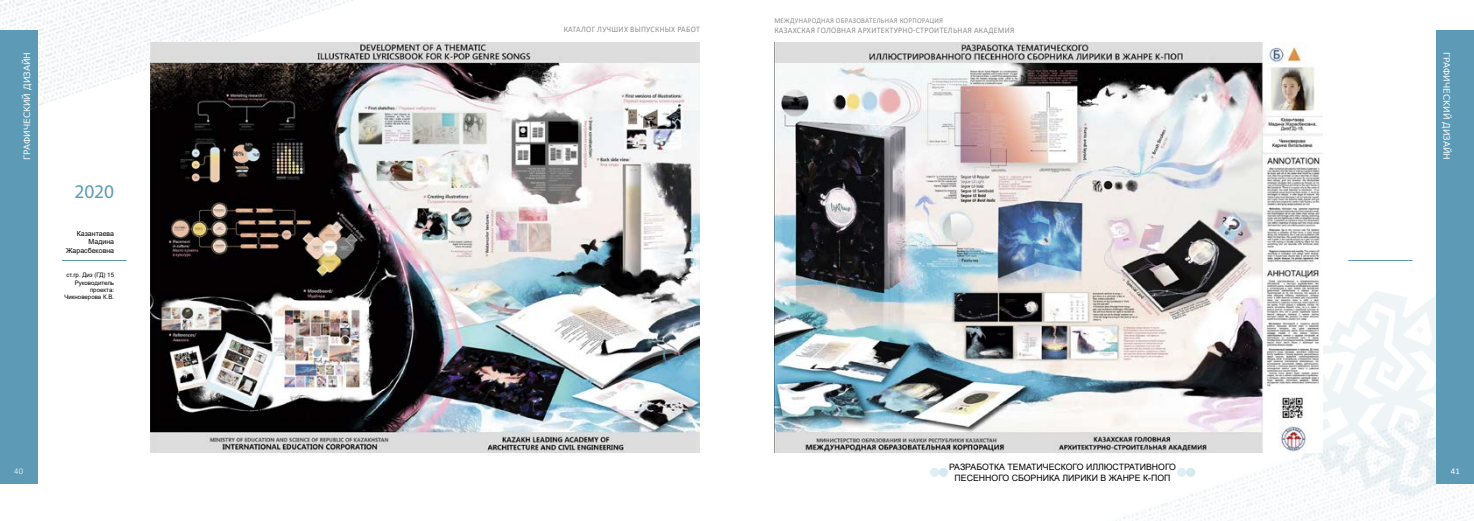
<style>
.page{position:relative;width:1474px;height:521px;background:#fff}
.page>*{position:absolute;margin:0;border:0;box-sizing:border-box;transform-origin:0 0}
.t1{font:19.43px "Myriad Pro";color:#5c9ab5}
.t2{font:8.75px/10.5px "Arial";color:#000;text-align:center}
.t3{font:8.75px "MS Reference Sans Serif";color:#fff}
.t4{font:300 8.75px "Calibri";color:#fff}
.t5{font:8.75px "Calibri";color:#fff}
.t6{font:8.4px "Calibri";letter-spacing:.04em;color:#8e8e8d;scale:.93 1}
.t7{font:7.52px "Calibri";letter-spacing:.04em;color:#8e8e8d;scale:.93 1}
.t8{font:7px/8.4px "Arial";color:#000;text-align:right}
.t9{font:6.12px/7.4px "Arial";color:#000;text-align:right}
</style>
<div class="page">
<img style="left:1083px;top:452px;width:390px;height:69px">
<img style="left:0;top:0;width:353px;height:128px">
<div style="left:0;top:30px;width:37px;height:454px;background:#5c9ab5"></div>
<div style="left:1436px;top:30px;width:37px;height:454px;background:#5c9ab5"></div>
<hr style="left:62px;top:260px;width:64px;height:1px;background:#5c9ab5">
<svg style="left:1289px;top:291px;width:184px;height:206px"></svg>
<svg style="left:1416px;top:325px;width:7px;height:10px"></svg>
<svg style="left:1373px;top:457px;width:8px;height:10px"></svg>
<hr style="left:1348px;top:260px;width:64px;height:1px;background:#5c9ab5">
<div style="left:1186px;top:468px;width:8px;height:8px;background:#d3ebf0;border-radius:50%"></div>
<div style="left:1186px;top:468px;width:9px;height:9px;border:1px solid #d4ebf0;border-radius:50%"></div>
<div style="left:1177px;top:468px;width:8px;height:8px;background:#dceff3;border-radius:50%"></div>
<div style="left:1177px;top:468px;width:9px;height:9px;border:1px solid #d4ebf0;border-radius:50%"></div>
<div style="left:939px;top:468px;width:8px;height:8px;background:#d3ebf0;border-radius:50%"></div>
<div style="left:939px;top:468px;width:8px;height:9px;border:1px solid #d4ebf0;border-radius:50%"></div>
<div style="left:930px;top:468px;width:8px;height:8px;background:#dceff3;border-radius:50%"></div>
<div style="left:930px;top:468px;width:9px;height:9px;border:1px solid #d4ebf0;border-radius:50%"></div>
<img style="left:151px;top:42px;width:548px;height:411px">
<img style="left:774px;top:42px;width:548px;height:410px">
<p class="t3" style="left:21px;top:160px;width:109px;rotate:-90deg">ГРАФИЧЕСКИЙ ДИЗАЙН</p>
<h1 class="t1" style="left:74px;top:180px;width:41px">2020</h1>
<p class="t8" style="left:66px;top:229px;width:50px">Казантаева<br>Мадина<br>Жарасбековна</p>
<p class="t9" style="left:64px;top:271px;width:51px">ст.гр. Диз (ГД) 15<br>Руководитель проекта:<br>Чикноверова К.В.</p>
<p class="t6" style="left:563px;top:24px;width:148px">КАТАЛОГ ЛУЧШИХ ВЫПУСКНЫХ РАБОТ</p>
<p class="t7" style="left:774px;top:15px;width:183px">МЕЖДУНАРОДНАЯ ОБРАЗОВАТЕЛЬНАЯ КОРПОРАЦИЯ</p>
<p class="t6" style="left:774px;top:24px;width:260px">КАЗАХСКАЯ ГОЛОВНАЯ АРХИТЕКТУРНО-СТРОИТЕЛЬНАЯ АКАДЕМИЯ</p>
<p class="t3" style="left:1452px;top:52px;width:109px;rotate:90deg">ГРАФИЧЕСКИЙ ДИЗАЙН</p>
<p class="t2" style="left:949px;top:462px;width:228px">РАЗРАБОТКА ТЕМАТИЧЕСКОГО ИЛЛЮСТРАТИВНОГО<br>ПЕСЕННОГО СБОРНИКА ЛИРИКИ В ЖАНРЕ К-ПОП</p>
<p class="t4" style="left:14px;top:465px;width:10px">40</p>
<p class="t5" style="left:1450px;top:465px;width:10px">41</p>
</div>
